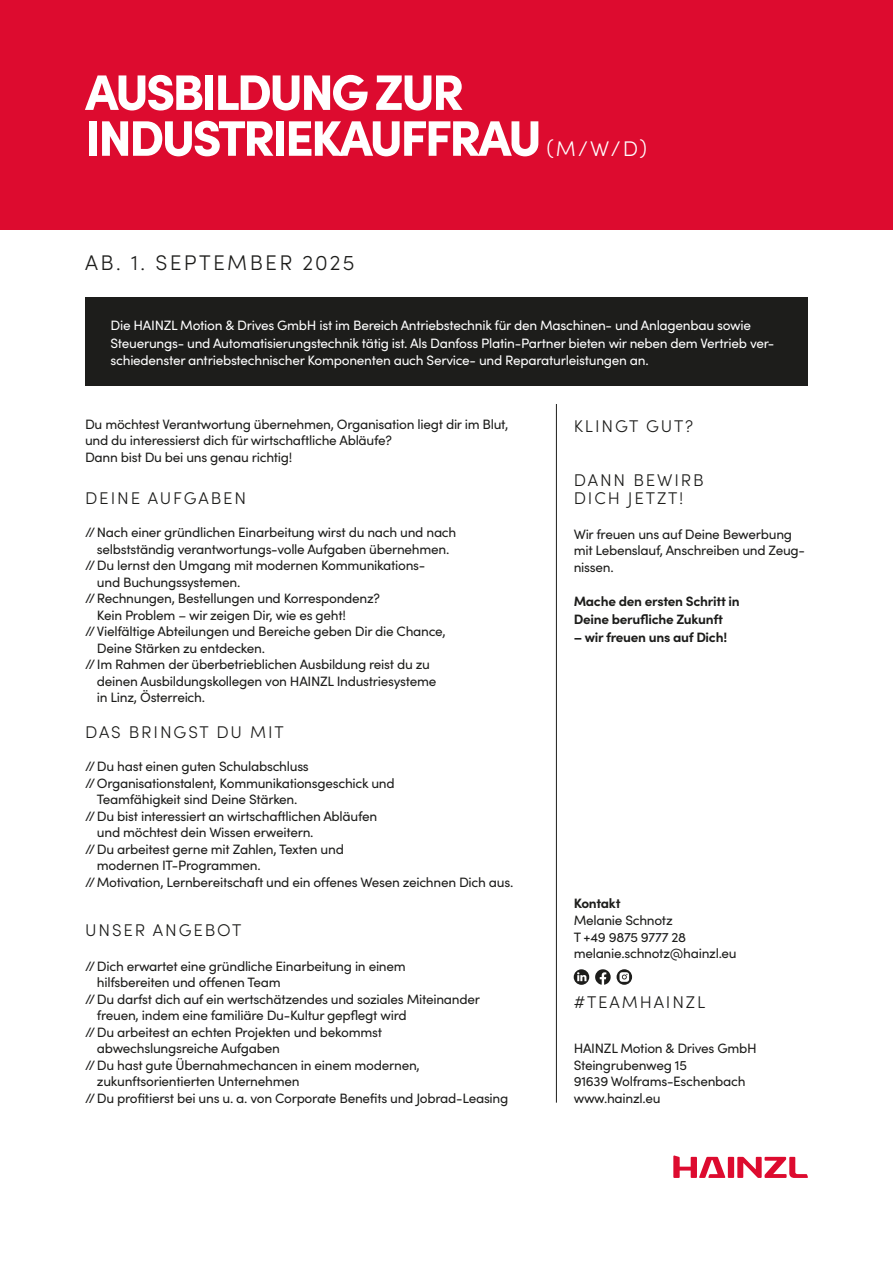
<style>
.page{position:relative;width:893px;height:1263px;background:#fff}
.page>*{position:absolute;margin:0;border:0;box-sizing:border-box;transform-origin:0 0}
.t1{font:900 49.95px/45.9px "Sofia Pro";letter-spacing:-.06em;color:#fff}
.t2{font:300 21.15px "Sofia Pro";letter-spacing:.11em;color:#1d1d1b}
.t3{font:300 21.15px "Sofia Pro";color:#fff}
.t4{font:300 16.95px/18px "Sofia Pro";letter-spacing:.11em;color:#1d1d1b}
.t5{font:13.65px/16.5px "Sofia Pro";letter-spacing:-.02em;color:#1d1d1b}
.t6{font:13.65px/17.9px "Sofia Pro";letter-spacing:-.02em;color:#fff}
.t7{font:700 13.65px/17.9px "Sofia Pro";letter-spacing:-.02em;color:#1d1d1b}
</style>
<div class="page">
<div style="left:0;top:0;width:893px;height:230px;background:#dd0b2f"></div>
<svg style="left:673px;top:1155px;width:135px;height:23px"></svg>
<div style="left:85px;top:298px;width:723px;height:88px;background:#1d1d1b"></div>
<hr style="left:556px;top:404px;width:1px;height:698px;background:#1d1d1b">
<svg style="left:595px;top:969px;width:16px;height:16px"></svg>
<svg style="left:617px;top:969px;width:15px;height:16px"></svg>
<svg style="left:574px;top:969px;width:15px;height:16px"></svg>
<h1 class="t1" style="left:85px;top:65px;width:458px">AUSBILDUNG ZUR<br>INDUSTRIEKAUFFRAU</h1>
<h2 class="t3" style="left:546px;top:133px;width:102px">(M/W/D)</h2>
<h2 class="t2" style="left:85px;top:248px;width:271px">AB. 1. SEPTEMBER 2025</h2>
<p class="t6" style="left:111px;top:315px;width:665px">Die HAINZL Motion &amp; Drives GmbH ist im Bereich Antriebstechnik für den Maschinen- und Anlagenbau sowie<br>Steuerungs- und Automatisierungstechnik tätig ist. Als Danfoss Platin-Partner bieten wir neben dem Vertrieb ver&shy;schiedenster antriebstechnischer Komponenten auch Service- und Reparaturleistungen an.</p>
<p class="t5" style="left:85px;top:415px;width:425px">Du möchtest Verantwortung übernehmen, Organisation liegt dir im Blut, und du interessierst dich für wirtschaftliche Abläufe?<br>Dann bist Du bei uns genau richtig!</p>
<p class="t4" style="left:85px;top:488px;width:163px">DEINE AUFGABEN</p>
<p class="t5" style="left:85px;top:523px;width:373px">//Nach einer gründlichen Einarbeitung wirst du nach und nach</p>
<p class="t5" style="left:97px;top:540px;width:354px">selbstständig verantwortungs-volle Aufgaben übernehmen.</p>
<p class="t5" style="left:85px;top:556px;width:342px">//Du lernst den Umgang mit modernen Kommunikations-</p>
<p class="t5" style="left:97px;top:573px;width:145px">und Buchungssystemen.</p>
<p class="t5" style="left:85px;top:589px;width:297px">//Rechnungen, Bestellungen und Korrespondenz?</p>
<p class="t5" style="left:97px;top:606px;width:251px">Kein Problem – wir zeigen Dir, wie es geht!</p>
<p class="t5" style="left:85px;top:622px;width:362px">//Vielfältige Abteilungen und Bereiche geben Dir die Chance,</p>
<p class="t5" style="left:97px;top:639px;width:170px">Deine Stärken zu entdecken.</p>
<p class="t5" style="left:85px;top:655px;width:347px">//Im Rahmen der überbetrieblichen Ausbildung reist du zu</p>
<p class="t5" style="left:97px;top:672px;width:341px">deinen Ausbildungskollegen von HAINZL Industriesysteme</p>
<p class="t5" style="left:97px;top:688px;width:110px">in Linz, Österreich.</p>
<p class="t4" style="left:85px;top:722px;width:200px">DAS BRINGST DU MIT</p>
<p class="t5" style="left:85px;top:757px;width:225px">//Du hast einen guten Schulabschluss</p>
<p class="t5" style="left:85px;top:774px;width:311px">//Organisationstalent, Kommunikationsgeschick und</p>
<p class="t5" style="left:97px;top:790px;width:202px">Teamfähigkeit sind Deine Stärken.</p>
<p class="t5" style="left:85px;top:807px;width:294px">//Du bist interessiert an wirtschaftlichen Abläufen</p>
<p class="t5" style="left:97px;top:823px;width:218px">und möchtest dein Wissen erweitern.</p>
<p class="t5" style="left:85px;top:840px;width:260px">//Du arbeitest gerne mit Zahlen, Texten und</p>
<p class="t5" style="left:97px;top:856px;width:165px">modernen IT-Programmen.</p>
<p class="t5" style="left:85px;top:873px;width:430px">//Motivation, Lernbereitschaft und ein offenes Wesen zeichnen Dich aus.</p>
<p class="t4" style="left:85px;top:920px;width:158px">UNSER ANGEBOT</p>
<p class="t5" style="left:85px;top:957px;width:322px">//Dich erwartet eine gründliche Einarbeitung in einem</p>
<p class="t5" style="left:97px;top:973px;width:185px">hilfsbereiten und offenen Team</p>
<p class="t5" style="left:85px;top:990px;width:396px">//Du darfst dich auf ein wertschätzendes und soziales Miteinander</p>
<p class="t5" style="left:97px;top:1006px;width:311px">freuen, indem eine familiäre Du-Kultur gepflegt wird</p>
<p class="t5" style="left:85px;top:1023px;width:299px">//Du arbeitest an echten Projekten und bekommst</p>
<p class="t5" style="left:97px;top:1039px;width:185px">abwechslungsreiche Aufgaben</p>
<p class="t5" style="left:85px;top:1056px;width:336px">//Du hast gute Übernahmechancen in einem modernen,</p>
<p class="t5" style="left:97px;top:1072px;width:204px">zukunftsorientierten Unternehmen</p>
<p class="t5" style="left:85px;top:1089px;width:425px">//Du profitierst bei uns u. a. von Corporate Benefits und Jobrad-Leasing</p>
<p class="t4" style="left:574px;top:416px;width:121px">KLINGT GUT?</p>
<p class="t4" style="left:574px;top:470px;width:132px">DANN BEWIRB<br>DICH JETZT!</p>
<p class="t5" style="left:574px;top:525px;width:233px">Wir freuen uns auf Deine Bewerbung mit Lebenslauf, Anschreiben und Zeug&shy;nissen.</p>
<p class="t7" style="left:574px;top:591px;width:168px">Mache den ersten Schritt in<br>Deine berufliche Zukunft</p>
<p class="t7" style="left:574px;top:627px;width:155px">– wir freuen uns auf Dich!</p>
<p class="t7" style="left:574px;top:894px;width:48px">Kontakt</p>
<p class="t5" style="left:574px;top:911px;width:164px">Melanie Schnotz<br>T +49 9875 9777 28 melanie.schnotz@hainzl.eu</p>
<p class="t4" style="left:574px;top:992px;width:133px">#TEAMHAINZL</p>
<p class="t5" style="left:574px;top:1039px;width:185px">HAINZL Motion &amp; Drives GmbH<br>Steingrubenweg 15<br>91639 Wolframs-Eschenbach www.hainzl.eu</p>
</div>
